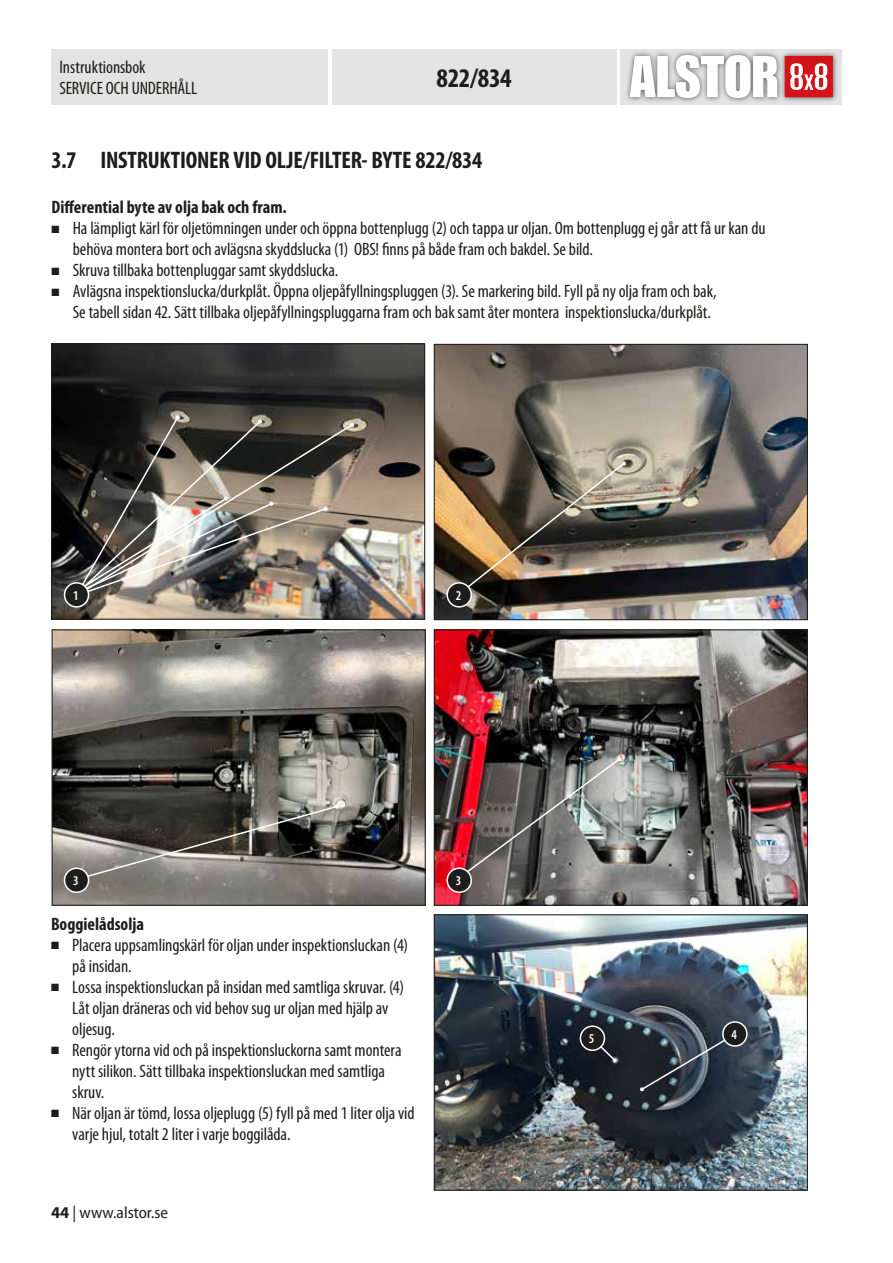
<style>
.page{position:relative;width:893px;height:1263px;background:#fff}
.page>*{position:absolute;margin:0;border:0;box-sizing:border-box;transform-origin:0 0}
.t1{font:700 condensed 27px "Myriad Pro";letter-spacing:-.01em;color:#1d1d1b}
.t2{font:700 condensed 24px "Myriad Pro";letter-spacing:-.01em;color:#1d1d1b}
.t3{font:condensed 18px/21px "Myriad Pro";letter-spacing:-.005em;color:#1d1d1b}
.t4{font:700 condensed 18px "Myriad Pro";color:#1d1d1b}
.t5{font:semi-condensed 16.5px "Myriad Pro";color:#1d1d1b}
.t6{font:600 condensed 13.5px "Myriad Pro";color:#fff}
.s1{font-weight:700;font-stretch:normal}
</style>
<div class="page">
<div style="left:332px;top:49px;width:285px;height:55px;background:#e3e3e3"></div>
<div style="left:51px;top:49px;width:276px;height:55px;background:#e3e3e3"></div>
<img style="left:622px;top:49px;width:218px;height:55px">
<svg style="left:630px;top:55px;width:147px;height:43px"></svg>
<div style="left:785px;top:56px;width:48px;height:41px;background:#d41217"></div>
<svg style="left:790px;top:63px;width:37px;height:27px"></svg>
<img style="left:54px;top:631px;width:370px;height:273px">
<div style="left:52px;top:629px;width:374px;height:277px;border:1px solid #1d1d1b"></div>
<img style="left:436px;top:631px;width:370px;height:273px">
<div style="left:434px;top:629px;width:374px;height:277px;border:1px solid #1d1d1b"></div>
<img style="left:436px;top:346px;width:370px;height:272px">
<div style="left:434px;top:344px;width:374px;height:276px;border:1px solid #1d1d1b"></div>
<img style="left:53px;top:345px;width:370px;height:273px">
<div style="left:51px;top:343px;width:374px;height:277px;border:1px solid #1d1d1b"></div>
<img style="left:459px;top:461px;width:167px;height:133px">
<svg style="left:75px;top:804px;width:264px;height:77px;background:#65625d"></svg>
<img style="left:457px;top:757px;width:165px;height:123px">
<img style="left:328px;top:423px;width:26px;height:170px">
<svg style="left:350px;top:423px;width:4px;height:4px"></svg>
<img style="left:74px;top:415px;width:254px;height:182px">
<div style="left:65px;top:583px;width:24px;height:24px;background:#1d1d1b;border-radius:50%"></div>
<div style="left:64px;top:582px;width:25px;height:26px;border:2px solid #fff;border-radius:50%"></div>
<div style="left:65px;top:868px;width:24px;height:24px;background:#1d1d1b;border-radius:50%"></div>
<div style="left:64px;top:867px;width:25px;height:26px;border:2px solid #fff;border-radius:50%"></div>
<div style="left:447px;top:868px;width:24px;height:24px;background:#1d1d1b;border-radius:50%"></div>
<div style="left:446px;top:867px;width:26px;height:26px;border:2px solid #fff;border-radius:50%"></div>
<div style="left:447px;top:583px;width:24px;height:24px;background:#1d1d1b;border-radius:50%"></div>
<div style="left:446px;top:582px;width:26px;height:26px;border:2px solid #fff;border-radius:50%"></div>
<img style="left:436px;top:916px;width:370px;height:273px">
<div style="left:434px;top:914px;width:374px;height:277px;border:1px solid #1d1d1b"></div>
<svg style="left:640px;top:1034px;width:94px;height:57px;background:#36404b"></svg>
<svg style="left:597px;top:1043px;width:20px;height:20px"></svg>
<div style="left:723px;top:1022px;width:24px;height:24px;background:#1d1d1b;border-radius:50%"></div>
<div style="left:722px;top:1021px;width:26px;height:26px;border:2px solid #fff;border-radius:50%"></div>
<div style="left:580px;top:1026px;width:24px;height:24px;background:#1d1d1b;border-radius:50%"></div>
<div style="left:580px;top:1025px;width:25px;height:26px;border:2px solid #fff;border-radius:50%"></div>
<p class="t3" style="left:60px;top:57px;width:139px">Instruktionsbok<br>SERVICE OCH UNDERHÅLL</p>
<h1 class="t1" style="left:436px;top:63px;width:77px">822/834</h1>
<h2 class="t2" style="left:52px;top:147px;width:432px">3.7 INSTRUKTIONER VID OLJE/FILTER- BYTE 822/834</h2>
<p class="t4" style="left:52px;top:197px;width:237px">Differential byte av olja bak och fram.</p>
<p class="t3" style="left:73px;top:218px;width:694px;text-indent:-21px">■ Ha lämpligt kärl för oljetömningen under och öppna bottenplugg (2) och tappa ur oljan. Om bottenplugg ej går att få ur kan du behöva montera bort och avlägsna skyddslucka (1) OBS! finns på både fram och bakdel. Se bild.</p>
<p class="t3" style="left:52px;top:260px;width:288px">■ Skruva tillbaka bottenpluggar samt skyddslucka.</p>
<p class="t3" style="left:73px;top:281px;width:645px;text-indent:-21px">■ Avlägsna inspektionslucka/durkplåt. Öppna oljepåfyllningspluggen (3). Se markering bild. Fyll på ny olja fram och bak,<br>Se tabell sidan 42. Sätt tillbaka oljepåfyllningspluggarna fram och bak samt åter montera inspektionslucka/durkplåt.</p>
<p class="t6" style="left:73px;top:588px;width:7px">1</p>
<p class="t6" style="left:456px;top:588px;width:7px">2</p>
<p class="t6" style="left:73px;top:873px;width:7px">3</p>
<p class="t6" style="left:456px;top:873px;width:7px">3</p>
<p class="t4" style="left:51px;top:914px;width:95px">Boggielådsolja</p>
<p class="t3" style="left:72px;top:935px;width:337px;text-indent:-21px">■ Placera uppsamlingskärl för oljan under inspektionsluckan (4) på insidan.</p>
<p class="t3" style="left:72px;top:977px;width:333px;text-indent:-21px">■ Lossa inspektionsluckan på insidan med samtliga skruvar. (4)<br>Låt oljan dräneras och vid behov sug ur oljan med hjälp av oljesug.</p>
<p class="t3" style="left:72px;top:1040px;width:331px;text-indent:-21px">■ Rengör ytorna vid och på inspektionsluckorna samt montera nytt silikon. Sätt tillbaka inspektionsluckan med samtliga skruv.</p>
<p class="t3" style="left:72px;top:1103px;width:344px;text-indent:-21px">■ När oljan är tömd, lossa oljeplugg (5) fyll på med 1 liter olja vid varje hjul, totalt 2 liter i varje boggilåda.</p>
<p class="t5" style="left:51px;top:1204px;width:118px"><span class="s1">44</span> | www.alstor.se</p>
<p class="t6" style="left:589px;top:1031px;width:7px">5</p>
<p class="t6" style="left:731px;top:1027px;width:7px">4</p>
</div>
